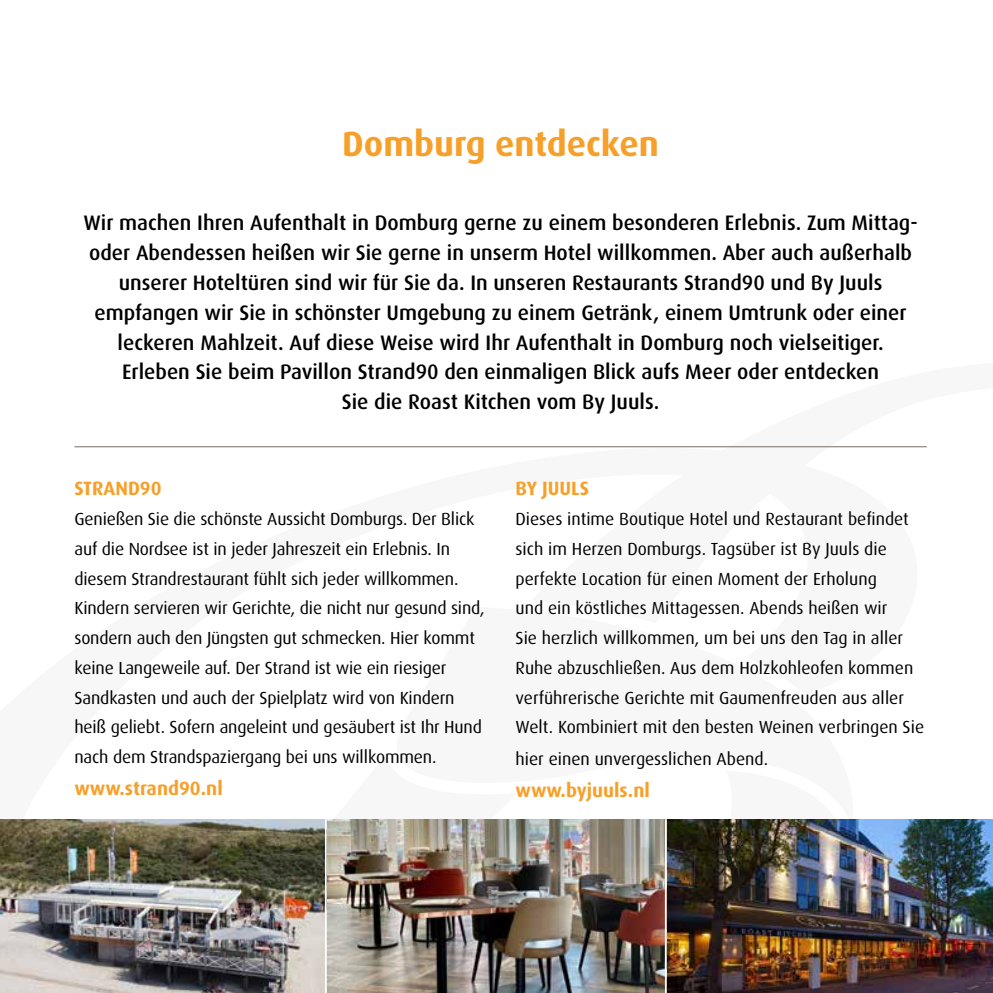
<style>
.page{position:relative;width:993px;height:993px;background:#fff}
.page>*{position:absolute;margin:0;border:0;box-sizing:border-box;transform-origin:0 0}
.t1{font:700 35px "Dax";color:#f6a02a}
.t2{font:500 21px/29.8px "Dax";color:#000;text-align:center}
.t3{font:700 19.25px "Dax";color:#f6a02a}
.t4{font:17.5px/29.8px "Dax";letter-spacing:-.01em;color:#000}
</style>
<div class="page">
<img style="left:0;top:819px;width:327px;height:173px">
<img style="left:666px;top:819px;width:326px;height:173px">
<img style="left:327px;top:819px;width:337px;height:173px">
<hr style="left:325px;top:819px;width:1px;height:173px;background:#fff">
<hr style="left:74px;top:446px;width:852px;height:1px;background:#756c65">
<h1 class="t1" style="left:342px;top:124px;width:318px">Domburg entdecken</h1>
<p class="t2" style="left:83px;top:208px;width:835px">Wir machen Ihren Aufenthalt in Domburg gerne zu einem besonderen Erlebnis. Zum Mittag&shy;oder Abendessen heißen wir Sie gerne in unserm Hotel willkommen. Aber auch außerhalb unserer Hoteltüren sind wir für Sie da. In unseren Restaurants Strand90 und By Juuls empfangen wir Sie in schönster Umgebung zu einem Getränk, einem Umtrunk oder einer leckeren Mahlzeit. Auf diese Weise wird Ihr Aufenthalt in Domburg noch vielseitiger.<br>Erleben Sie beim Pavillon Strand90 den einmaligen Blick aufs Meer oder entdecken<br>Sie die Roast Kitchen vom By Juuls.</p>
<p class="t3" style="left:74px;top:477px;width:89px">STRAND90</p>
<p class="t4" style="left:74px;top:504px;width:412px">Genießen Sie die schönste Aussicht Domburgs. Der Blick auf die Nordsee ist in jeder Jahreszeit ein Erlebnis. In diesem Strandrestaurant fühlt sich jeder willkommen.<br>Kindern servieren wir Gerichte, die nicht nur gesund sind, sondern auch den Jüngsten gut schmecken. Hier kommt keine Langeweile auf. Der Strand ist wie ein riesiger Sandkasten und auch der Spielplatz wird von Kindern heiß geliebt. Sofern angeleint und gesäubert ist Ihr Hund nach dem Strandspaziergang bei uns willkommen.</p>
<p class="t3" style="left:74px;top:777px;width:150px">www.strand90.nl</p>
<p class="t3" style="left:515px;top:477px;width:75px">BY JUULS</p>
<p class="t4" style="left:515px;top:504px;width:410px">Dieses intime Boutique Hotel und Restaurant befindet sich im Herzen Domburgs. Tagsüber ist By Juuls die perfekte Location für einen Moment der Erholung<br>und ein köstliches Mittagessen. Abends heißen wir<br>Sie herzlich willkommen, um bei uns den Tag in aller Ruhe abzuschließen. Aus dem Holzkohleofen kommen verführerische Gerichte mit Gaumenfreuden aus aller Welt. Kombiniert mit den besten Weinen verbringen Sie</p>
<p class="t4" style="left:515px;top:744px;width:254px">hier einen unvergesslichen Abend.</p>
<p class="t3" style="left:515px;top:778px;width:136px">www.byjuuls.nl</p>
</div>
